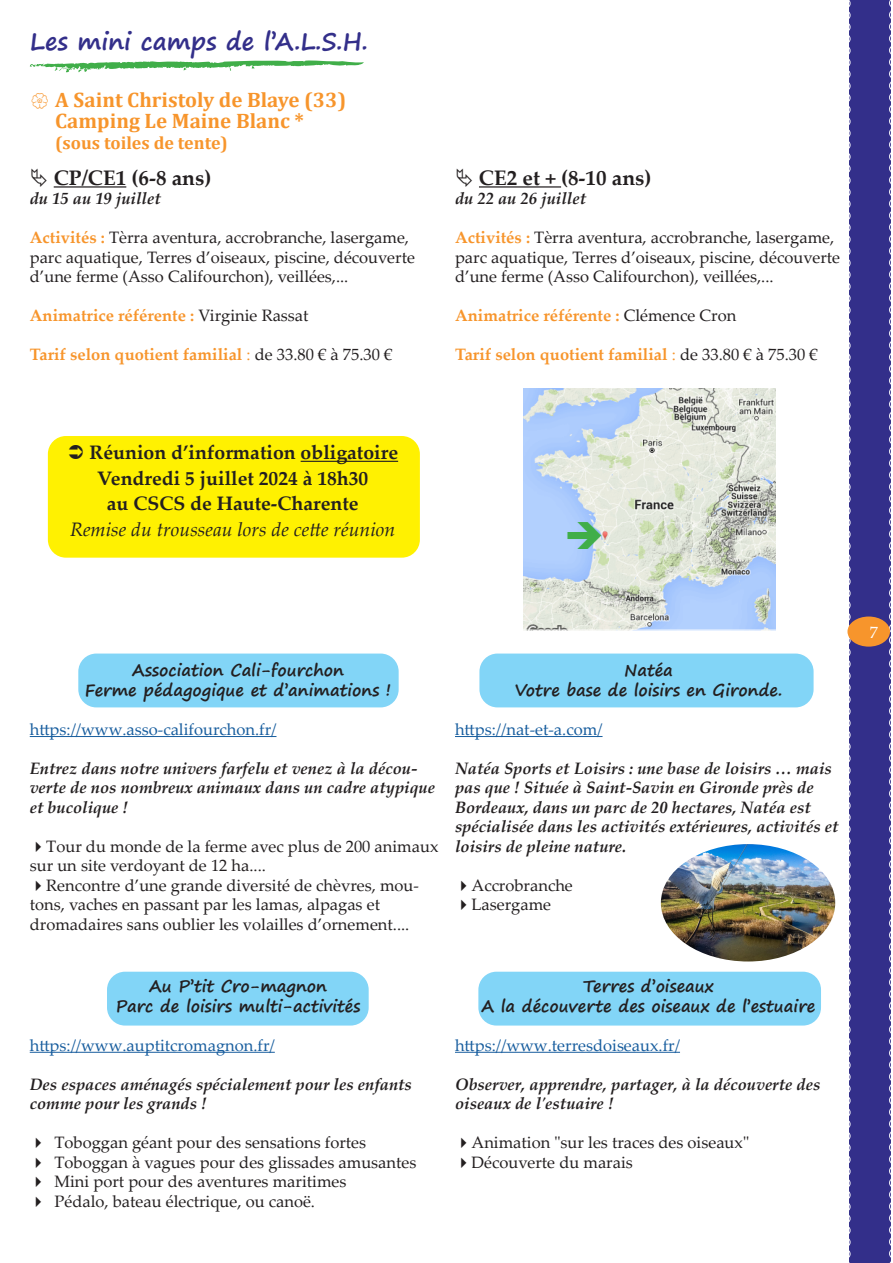
<style>
.page{position:relative;width:893px;height:1263px;background:#fff}
.page>*{position:absolute;margin:0;border:0;box-sizing:border-box;transform-origin:0 0}
.titre_partie{font:700 24px "Segoe Print";color:#332f8a}
.sous_titre{font:700 21px/21px "Cambria";color:#f7952c}
.texte{font:700 21px "Palatino Linotype";color:#231f20}
.t1{font:700 19.5px "Palatino Linotype";color:#231f20}
.t2{font:italic 19.5px "Palatino Linotype";color:#231f20}
.sous_titre-2{font:700 18px "Cambria";color:#f7952c}
.texte-2{font:16.5px/19.5px "Palatino Linotype";color:#231f20}
.texte-3{font:italic 700 16.5px/19.5px "Palatino Linotype";color:#231f20}
.texte-4{font:700 16.5px "Segoe Print";color:#231f20}
.texte-5{font:700 16.5px "Palatino Linotype";color:#f7952c}
.texte-6{font:16.5px "Palatino Linotype";color:#175d9e}
.t3{font:16.5px "Palatino Linotype";color:#fff}
.s1{font-weight:700;color:#f7952c}
.s2{font-weight:400;color:#231f20}
.s3{font-weight:400}
</style>
<div class="page">
<div style="left:849px;top:0;width:42px;height:1263px;background:#332f8a"></div>
<div style="left:847px;top:616px;width:43px;height:31px;background:#f7952c;border-radius:50%"></div>
<div style="left:478px;top:972px;width:343px;height:53px;background:#82d5f7;border-radius:18px"></div>
<div style="left:479px;top:653px;width:335px;height:54px;background:#82d5f7;border-radius:18px"></div>
<div style="left:78px;top:653px;width:321px;height:54px;background:#82d5f7;border-radius:18px"></div>
<div style="left:107px;top:972px;width:262px;height:53px;background:#82d5f7;border-radius:18px"></div>
<svg style="left:29px;top:60px;width:335px;height:13px"></svg>
<hr style="left:54px;top:186px;width:72px;height:2px;background:#231f20">
<hr style="left:479px;top:186px;width:82px;height:2px;background:#231f20">
<img style="left:524px;top:388px;width:251px;height:243px">
<hr style="left:30px;top:736px;width:246px;height:1px;background:#175d9e">
<hr style="left:455px;top:736px;width:147px;height:1px;background:#175d9e">
<hr style="left:30px;top:1052px;width:245px;height:1px;background:#175d9e">
<hr style="left:455px;top:1052px;width:225px;height:1px;background:#175d9e">
<img style="left:661px;top:844px;width:174px;height:117px">
<div style="left:48px;top:436px;width:372px;height:122px;background:#fff101;border-radius:18px"></div>
<hr style="left:301px;top:461px;width:97px;height:1px;background:#231f20">
<svg style="left:568px;top:521px;width:33px;height:28px"></svg>
<p class="titre_partie" style="left:30px;top:20px;width:340px">Les mini camps de l’A.L.S.H.</p>
<p class="sous_titre" style="left:55px;top:89px;width:292px">A Saint Christoly de Blaye (33)<br>Camping Le Maine Blanc *</p>
<p class="sous_titre-2" style="left:55px;top:130px;width:174px">(sous toiles de tente)</p>
<p class="texte" style="left:54px;top:163px;width:159px">CP/CE1 (6-8 ans)</p>
<p class="texte-3" style="left:30px;top:188px;width:133px">du 15 au 19 juillet</p>
<p class="texte-2" style="left:30px;top:227px;width:387px"><span class="s1">Activités :</span> Tèrra aventura, accrobranche, lasergame, parc aquatique, Terres d’oiseaux, piscine, découverte d’une ferme (Asso Califourchon), veillées,...</p>
<p class="texte-5" style="left:30px;top:304px;width:280px">Animatrice référente : <span class="s2">Virginie Rassat</span></p>
<p class="texte-5" style="left:30px;top:343px;width:364px">Tarif selon quotient familial <span class="s3">:</span> <span class="s2">de 33.80 € à 75.30 €</span></p>
<p class="t1" style="left:90px;top:439px;width:310px">Réunion d’information obligatoire</p>
<p class="t1" style="left:97px;top:464px;width:273px">Vendredi 5 juillet 2024 à 18h30</p>
<p class="t1" style="left:107px;top:490px;width:253px">au CSCS de Haute-Charente</p>
<p class="t2" style="left:70px;top:515px;width:327px">Remise du trousseau lors de cette réunion</p>
<p class="texte" style="left:479px;top:163px;width:174px">CE2 et + (8-10 ans)</p>
<p class="texte-3" style="left:455px;top:188px;width:133px">du 22 au 26 juillet</p>
<p class="texte-2" style="left:455px;top:227px;width:387px"><span class="s1">Activités :</span> Tèrra aventura, accrobranche, lasergame, parc aquatique, Terres d’oiseaux, piscine, découverte d’une ferme (Asso Califourchon), veillées,...</p>
<p class="texte-5" style="left:455px;top:304px;width:283px">Animatrice référente : <span class="s2">Clémence Cron</span></p>
<p class="texte-5" style="left:455px;top:343px;width:364px">Tarif selon quotient familial <span class="s3">:</span> <span class="s2">de 33.80 € à 75.30 €</span></p>
<p class="texte-4" style="left:132px;top:655px;width:213px">Association Cali-fourchon</p>
<p class="texte-4" style="left:85px;top:675px;width:308px">Ferme pédagogique et d’animations !</p>
<p class="texte-6" style="left:30px;top:717px;width:248px">https://www.asso-califourchon.fr/</p>
<p class="texte-3" style="left:30px;top:758px;width:407px">Entrez dans notre univers farfelu et venez à la décou&shy;verte de nos nombreux animaux dans un cadre atypique et bucolique !</p>
<p class="texte-2" style="left:30px;top:836px;width:410px">✔Tour du monde de la ferme avec plus de 200 animaux sur un site verdoyant de 12 ha....</p>
<p class="texte-2" style="left:30px;top:875px;width:391px">✔Rencontre d’une grande diversité de chèvres, mou&shy;tons, vaches en passant par les lamas, alpagas et dromadaires sans oublier les volailles d’ornement....</p>
<p class="texte-4" style="left:624px;top:655px;width:50px">Natéa</p>
<p class="texte-4" style="left:515px;top:675px;width:269px">Votre base de loisirs en Gironde.</p>
<p class="texte-6" style="left:455px;top:717px;width:149px">https://nat-et-a.com/</p>
<p class="texte-3" style="left:455px;top:758px;width:385px">Natéa Sports et Loisirs : une base de loisirs … mais pas que ! Située à Saint-Savin en Gironde près de Bordeaux, dans un parc de 20 hectares, Natéa est spécialisée dans les activités extérieures, activités et loisirs de pleine nature.</p>
<p class="texte-2" style="left:455px;top:875px;width:119px">✔Accrobranche</p>
<p class="texte-2" style="left:455px;top:894px;width:98px">✔Lasergame</p>
<p class="texte-4" style="left:149px;top:971px;width:180px">Au P’tit Cro-magnon</p>
<p class="texte-4" style="left:116px;top:991px;width:246px">Parc de loisirs multi-activités</p>
<p class="texte-6" style="left:30px;top:1033px;width:247px">https://www.auptitcromagnon.fr/</p>
<p class="texte-3" style="left:30px;top:1073px;width:384px">Des espaces aménagés spécialement pour les enfants comme pour les grands !</p>
<p class="texte-2" style="left:30px;top:1132px;width:338px">✔ Toboggan géant pour des sensations fortes</p>
<p class="texte-2" style="left:30px;top:1151px;width:388px">✔ Toboggan à vagues pour des glissades amusantes</p>
<p class="texte-2" style="left:30px;top:1171px;width:318px">✔ Mini port pour des aventures maritimes</p>
<p class="texte-2" style="left:30px;top:1190px;width:287px">✔ Pédalo, bateau électrique, ou canoë.</p>
<p class="texte-4" style="left:583px;top:971px;width:132px">Terres d’oiseaux</p>
<p class="texte-4" style="left:482px;top:991px;width:335px">A la découverte des oiseaux de l’estuaire</p>
<p class="texte-6" style="left:455px;top:1033px;width:227px">https://www.terresdoiseaux.fr/</p>
<p class="texte-3" style="left:455px;top:1073px;width:367px">Observer, apprendre, partager, à la découverte des oiseaux de l'estuaire !</p>
<p class="texte-2" style="left:455px;top:1132px;width:296px">✔Animation "sur les traces des oiseaux"</p>
<p class="texte-2" style="left:455px;top:1151px;width:179px">✔Découverte du marais</p>
<p class="t3" style="left:870px;top:620px;width:10px">7</p>
</div>
